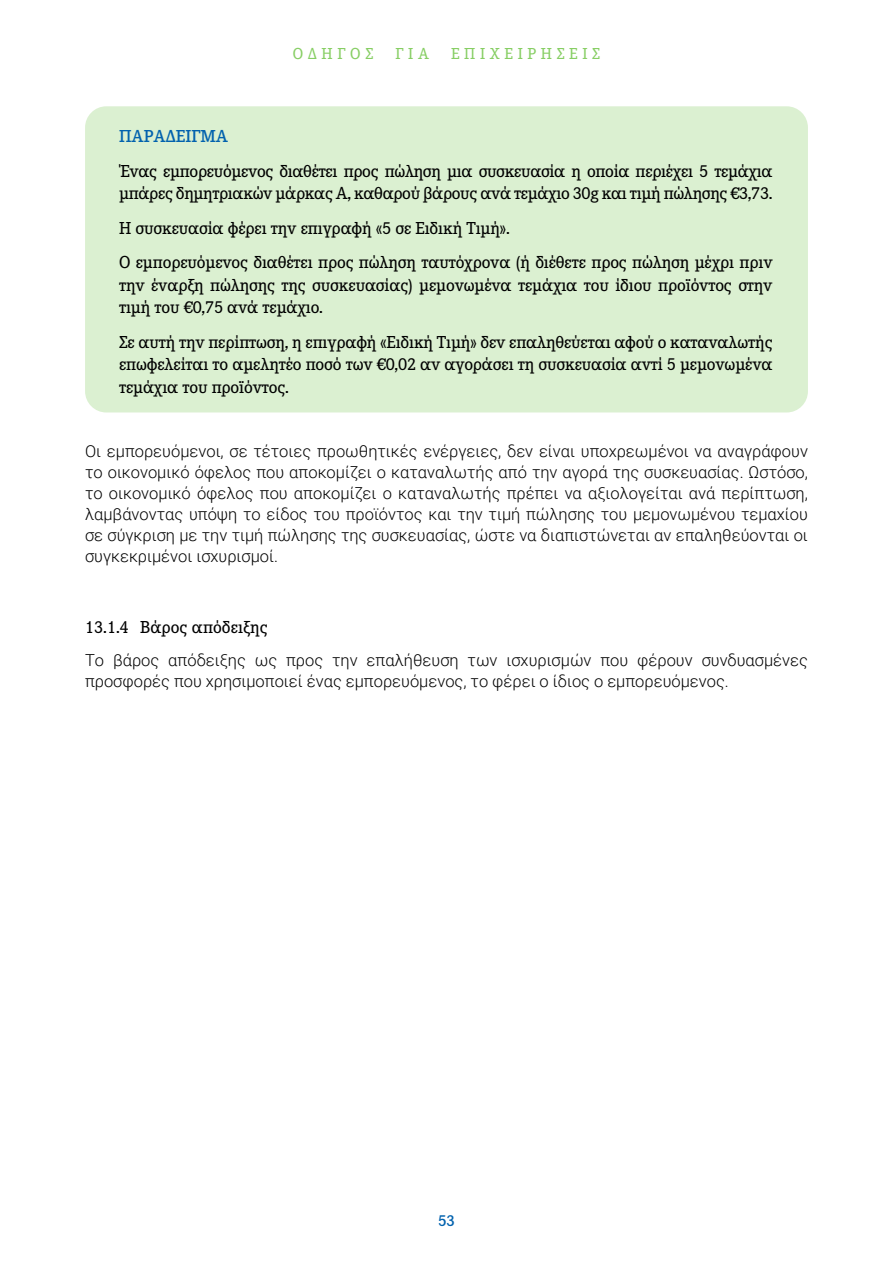
<style>
.page{position:relative;width:893px;height:1263px;background:#fff}
.page>*{position:absolute;margin:0;border:0;box-sizing:border-box;transform-origin:0 0}
.t1{font:500 18px/22.5px "Corporate E Pro";letter-spacing:-.01em;color:#000}
.t2{font:600 18px "Corporate E Pro";color:#0262ae}
.t3{font:300 16.5px/21px "Roboto";color:#000;text-align:justify}
.t4{font:500 16.5px "Corporate E Pro";letter-spacing:.28em;color:#87ce64}
.t5{font:600 16.5px "Corporate E Pro";color:#0262ae}
</style>
<div class="page">
<div style="left:85px;top:106px;width:723px;height:306px;background:#dbf0d1;border-radius:21px"></div>
<p class="t4" style="left:293px;top:42px;width:82px">ΟΔΗΓΟΣ</p>
<p class="t4" style="left:395px;top:42px;width:35px">ΓΙΑ</p>
<p class="t4" style="left:451px;top:42px;width:151px">ΕΠΙΧΕΙΡΗΣΕΙΣ</p>
<p class="t2" style="left:119px;top:124px;width:111px">ΠΑΡΑΔΕΙΓΜΑ</p>
<p class="t1" style="left:119px;top:158px;width:655px">Ένας εμπορευόμενος διαθέτει προς πώληση μια συσκευασία η οποία περιέχει 5 τεμάχια μπάρες δημητριακών μάρκας Α, καθαρού βάρους ανά τεμάχιο 30g και τιμή πώλησης €3,73.</p>
<p class="t1" style="left:119px;top:209px;width:655px;line-height:34.5px">Η συσκευασία φέρει την επιγραφή «5 σε Ειδική Τιμή».<br>Ο εμπορευόμενος διαθέτει προς πώληση ταυτόχρονα (ή διέθετε προς πώληση μέχρι πριν</p>
<p class="t1" style="left:119px;top:272px;width:655px">την έναρξη πώλησης της συσκευασίας) μεμονωμένα τεμάχια του ίδιου προϊόντος στην τιμή του €0,75 ανά τεμάχιο.</p>
<p class="t1" style="left:119px;top:329px;width:655px;text-align:justify">Σε αυτή την περίπτωση, η επιγραφή «Ειδική Τιμή» δεν επαληθεύεται αφού ο καταναλωτής επωφελείται το αμελητέο ποσό των €0,02 αν αγοράσει τη συσκευασία αντί 5 μεμονωμένα τεμάχια του προϊόντος.</p>
<p class="t3" style="left:85px;top:440px;width:724px">Οι εμπορευόμενοι, σε τέτοιες προωθητικές ενέργειες, δεν είναι υποχρεωμένοι να αναγράφουν το οικονομικό όφελος που αποκομίζει ο καταναλωτής από την αγορά της συσκευασίας. Ωστόσο, το οικονομικό όφελος που αποκομίζει ο καταναλωτής πρέπει να αξιολογείται ανά περίπτωση, λαμβάνοντας υπόψη το είδος του προϊόντος και την τιμή πώλησης του μεμονωμένου τεμαχίου σε σύγκριση με την τιμή πώλησης της συσκευασίας, ώστε να διαπιστώνεται αν επαληθεύονται οι συγκεκριμένοι ισχυρισμοί.</p>
<p class="t1" style="left:85px;top:615px;width:184px">13.1.4 Βάρος απόδειξης</p>
<p class="t3" style="left:85px;top:649px;width:724px">Το βάρος απόδειξης ως προς την επαλήθευση των ισχυρισμών που φέρουν συνδυασμένες προσφορές που χρησιμοποιεί ένας εμπορευόμενος, το φέρει ο ίδιος ο εμπορευόμενος.</p>
<p class="t5" style="left:438px;top:1209px;width:18px">53</p>
</div>
